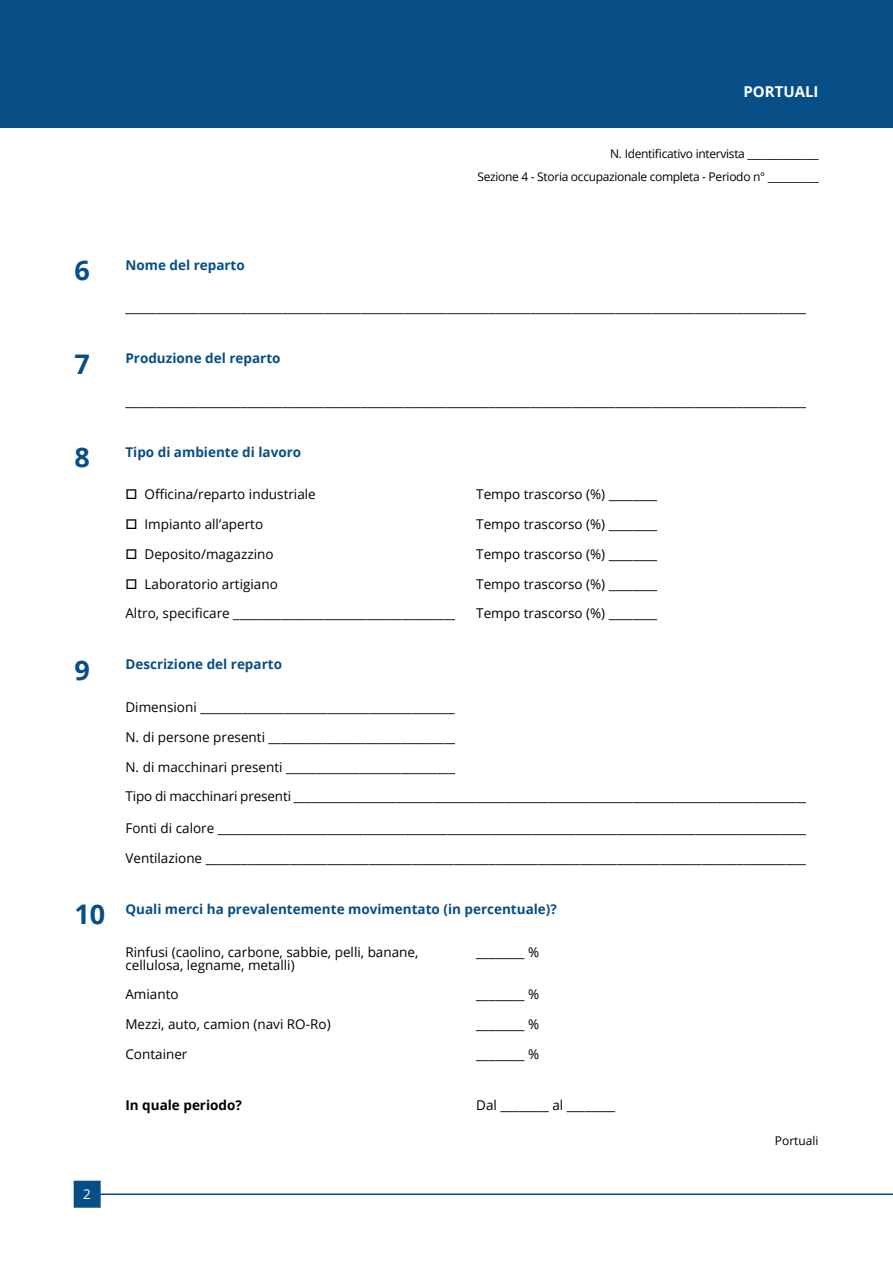
<style>
.page{position:relative;width:893px;height:1263px;background:#fff}
.page>*{position:absolute;margin:0;border:0;box-sizing:border-box;transform-origin:0 0}
.t1{font:700 27px "Open Sans";color:#074e87}
.t2{font:700 15px "Open Sans";color:#fff}
.t3{font:13.5px/13.5px "Open Sans";color:#000}
.t4{font:700 13.5px "Open Sans";color:#074e87}
.t5{font:700 13.5px "Open Sans";color:#000}
.t6{font:13.5px "Open Sans";color:#fff}
.t7{font:12px/22.5px "Open Sans";letter-spacing:-.025em;color:#000;text-align:right}
.t8{font:12px "Open Sans";color:#000}
.s1{font-size:27px}
</style>
<div class="page">
<div style="left:0;top:0;width:893px;height:127px;background:#074e87"></div>
<hr style="left:91px;top:1193px;width:802px;height:2px;background:#074e87">
<div style="left:74px;top:1181px;width:27px;height:27px;background:#074e87;border:2px solid #074e87"></div>
<p class="t2" style="left:743px;top:80px;width:77px">PORTUALI</p>
<p class="t7" style="left:477px;top:142px;width:343px">N. Identificativo intervista ______________<br>Sezione 4 - Storia occupazionale completa - Periodo n° __________</p>
<h1 class="t1" style="left:74px;top:251px;width:17px">6</h1>
<p class="t4" style="left:125px;top:255px;width:121px">Nome del reparto</p>
<p class="t3" style="left:125px;top:300px;width:685px">_________________________________________________________________________________________________________________</p>
<h1 class="t1" style="left:74px;top:345px;width:17px">7</h1>
<p class="t4" style="left:125px;top:349px;width:157px">Produzione del reparto</p>
<p class="t3" style="left:125px;top:394px;width:685px">_________________________________________________________________________________________________________________</p>
<h1 class="t1" style="left:74px;top:438px;width:17px">8</h1>
<p class="t4" style="left:125px;top:442px;width:177px">Tipo di ambiente di lavoro</p>
<p class="t3" style="left:125px;top:487px;width:192px">□ Officina/reparto industriale</p>
<p class="t3" style="left:476px;top:487px;width:182px">Tempo trascorso (%) ________</p>
<p class="t3" style="left:125px;top:517px;width:139px">□ Impianto all’aperto</p>
<p class="t3" style="left:476px;top:517px;width:182px">Tempo trascorso (%) ________</p>
<p class="t3" style="left:125px;top:547px;width:150px">□ Deposito/magazzino</p>
<p class="t3" style="left:476px;top:547px;width:182px">Tempo trascorso (%) ________</p>
<p class="t3" style="left:125px;top:577px;width:154px">□ Laboratorio artigiano</p>
<p class="t3" style="left:476px;top:577px;width:182px">Tempo trascorso (%) ________</p>
<p class="t3" style="left:125px;top:606px;width:533px">Altro, specificare ______________________________________ Tempo trascorso (%) ________</p>
<h1 class="t1" style="left:74px;top:651px;width:17px">9</h1>
<p class="t4" style="left:125px;top:655px;width:158px">Descrizione del reparto</p>
<p class="t3" style="left:125px;top:700px;width:336px">Dimensioni ___________________________________________</p>
<p class="t3" style="left:125px;top:730px;width:338px">N. di persone presenti ________________________________</p>
<p class="t3" style="left:125px;top:759px;width:338px">N. di macchinari presenti _____________________________</p>
<p class="t3" style="left:125px;top:789px;width:690px">Tipo di macchinari presenti ______________________________________________________________________________________</p>
<p class="t3" style="left:125px;top:821px;width:687px">Fonti di calore __________________________________________________________________________________________________</p>
<p class="t3" style="left:125px;top:851px;width:687px">Ventilazione ____________________________________________________________________________________________________</p>
<p class="t4" style="left:74px;top:899px;width:484px"><span class="s1">10</span> Quali merci ha prevalentemente movimentato (in percentuale)?</p>
<p class="t3" style="left:125px;top:944px;width:294px">Rinfusi (caolino, carbone, sabbie, pelli, banane, cellulosa, legname, metalli)</p>
<p class="t3" style="left:476px;top:944px;width:65px">________ %</p>
<p class="t3" style="left:125px;top:987px;width:55px">Amianto</p>
<p class="t3" style="left:476px;top:987px;width:65px">________ %</p>
<p class="t3" style="left:125px;top:1017px;width:207px">Mezzi, auto, camion (navi RO-Ro)</p>
<p class="t3" style="left:476px;top:1017px;width:65px">________ %</p>
<p class="t3" style="left:125px;top:1046px;width:64px">Container</p>
<p class="t3" style="left:476px;top:1046px;width:65px">________ %</p>
<p class="t5" style="left:125px;top:1095px;width:118px">In quale periodo?</p>
<p class="t3" style="left:476px;top:1097px;width:140px">Dal ________ al ________</p>
<p class="t6" style="left:83px;top:1185px;width:9px">2</p>
<p class="t8" style="left:775px;top:1132px;width:45px">Portuali</p>
</div>
